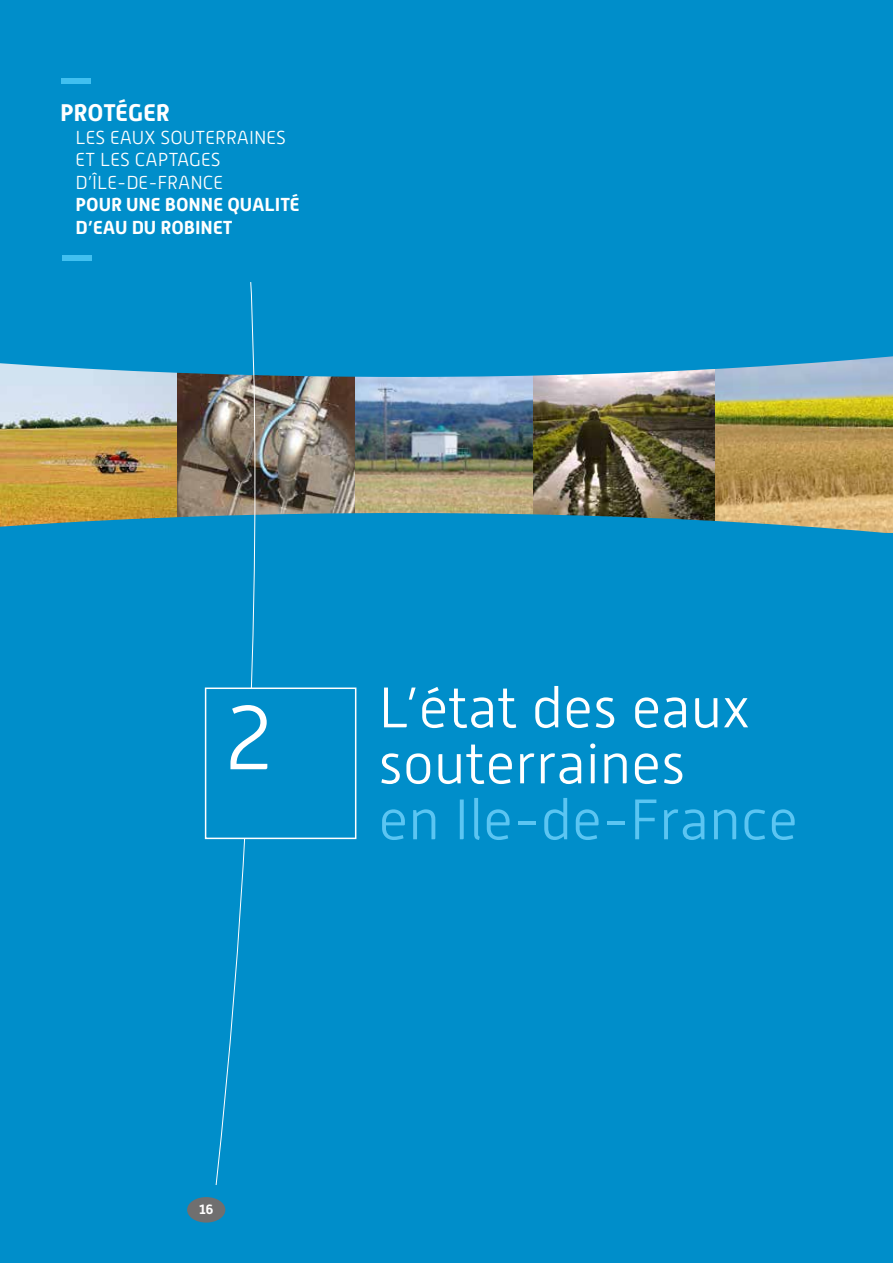
<style>
.page{position:relative;width:893px;height:1263px;background:#008eca}
.page>*{position:absolute;margin:0;border:0;box-sizing:border-box;transform-origin:0 0}
.t1{font:300 90.3px "Alwyn New";color:#fff}
.t2{font:300 57px/55.9px "Alwyn New";color:#fff}
.t3{font:300 57px "Alwyn New";color:#5bc5f2}
.t4{font:700 24px "Alwyn New";color:#fff}
.t5{font:300 18.75px/22.5px "Alwyn New";color:#fff}
.t6{font:700 18.75px/22.5px "Alwyn New";color:#fff}
.t7{font:700 13.5px "Alwyn New";color:#fff}
</style>
<div class="page">
<img style="left:714px;top:377px;width:179px;height:136px">
<img style="left:355px;top:377px;width:178px;height:136px">
<img style="left:176px;top:377px;width:179px;height:136px">
<img style="left:0;top:377px;width:176px;height:136px">
<img style="left:533px;top:377px;width:181px;height:136px">
<svg style="left:0;top:356px;width:893px;height:21px"></svg>
<svg style="left:0;top:513px;width:893px;height:20px"></svg>
<svg style="left:216px;top:282px;width:57px;height:903px"></svg>
<div style="left:187px;top:1197px;width:38px;height:25px;background:#706f6f;border-radius:50%"></div>
<div style="left:205px;top:687px;width:151px;height:152px;background:#008eca;border:2px solid #fff"></div>
<div style="left:61px;top:79px;width:30px;height:5px;background:#41c0f0"></div>
<div style="left:62px;top:256px;width:29px;height:5px;background:#41c0f0"></div>
<p class="t4" style="left:60px;top:99px;width:111px">PROTÉGER</p>
<p class="t5" style="left:76px;top:126px;width:212px">LES EAUX SOUTERRAINES<br>ET LES CAPTAGES<br>D’ÎLE-DE-FRANCE</p>
<p class="t6" style="left:76px;top:193px;width:226px">POUR UNE BONNE QUALITÉ<br>D’EAU DU ROBINET</p>
<h1 class="t1" style="left:226px;top:688px;width:48px">2</h1>
<h2 class="t2" style="left:378px;top:680px;width:373px">L’état des eaux souterraines</h2>
<h2 class="t3" style="left:378px;top:788px;width:421px">en Ile-de-France</h2>
<p class="t7" style="left:199px;top:1201px;width:16px">16</p>
</div>
